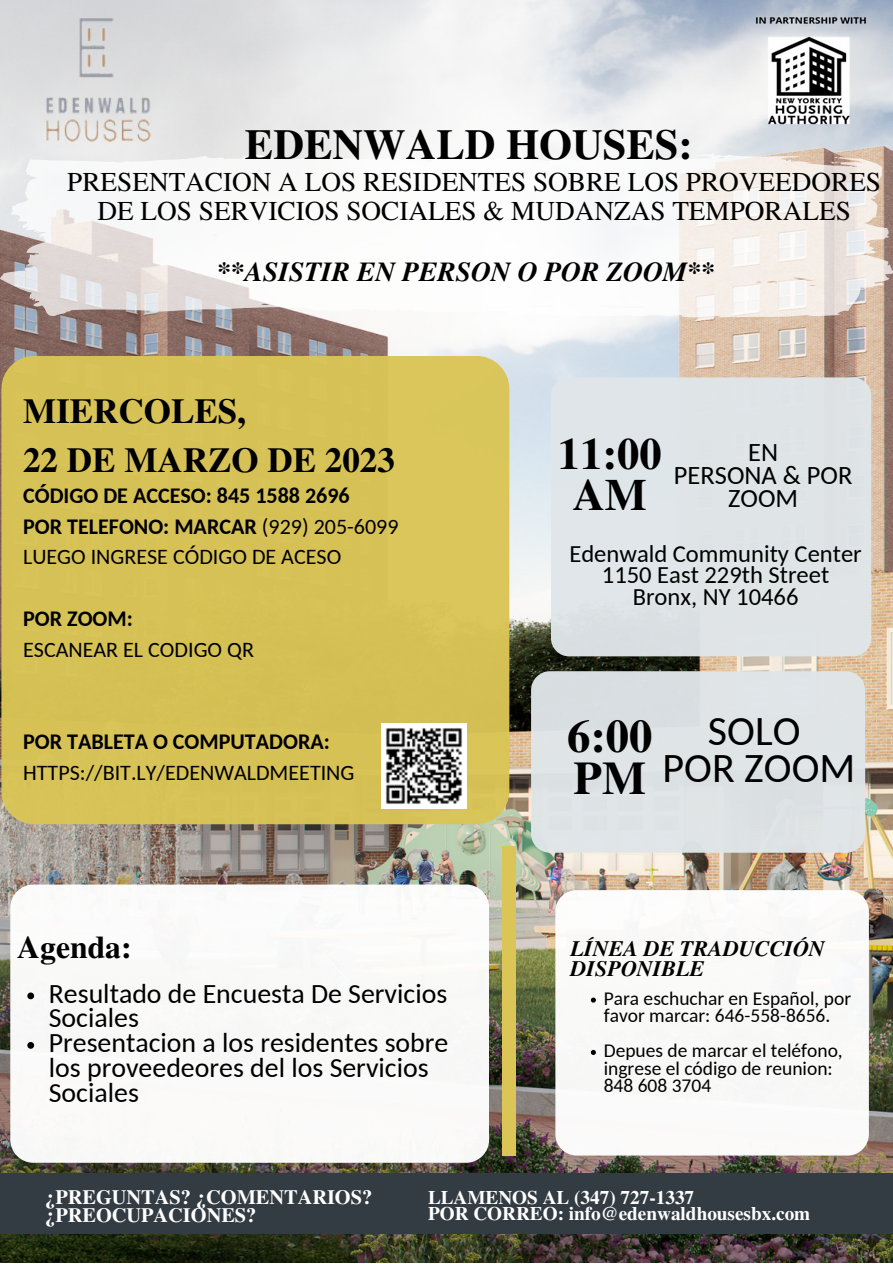
<style>
.page{position:relative;width:893px;height:1264px;background:#fff}
.page>*{position:absolute;margin:0;border:0;box-sizing:border-box;transform-origin:0 0}
.t1{font:700 46.5px/41.8px "Te X Gyre Termes";color:#000}
.t2{font:700 44.55px/40px "Te X Gyre Termes";color:#000;text-align:center}
.t3{font:700 42.45px "Te X Gyre Termes";color:#000}
.t4{font:42px/37px "Carlito";color:#000;text-align:center}
.t5{font:700 35.1px/49.5px "Te X Gyre Termes";color:#000}
.t6{font:700 31.65px "Te X Gyre Termes";color:#000}
.t7{font:27.9px/24.8px "Carlito";color:#000}
.t8{font:italic 700 27.45px "Te X Gyre Termes";color:#000}
.t9{font:27.15px/29.7px "Te X Gyre Termes";color:#000;text-align:center}
.t10{font:26.4px/23.4px "Carlito";color:#000;text-align:center}
.t11{font:24.6px/21.5px "Carlito";color:#000;text-align:center}
.t12{font:700 22.05px/30.8px "Carlito";color:#000}
.t13{font:22.05px "Carlito";color:#000}
.t14{font:italic 700 22.05px/20.2px "Te X Gyre Termes";color:#000}
.t15{font:700 20.4px/18px "Te X Gyre Termes";color:#fff}
.t16{font:19.5px/17.4px "Carlito";color:#000}
.t17{font:700 19.2px/16.8px "Te X Gyre Termes";color:#fff}
.s1{font-weight:400}
</style>
<div class="page">
<img style="left:0;top:0;width:892px;height:1262px">
<div style="left:1px;top:356px;width:508px;height:468px;background:#dac556;border-radius:33px"></div>
<div style="left:0;top:1173px;width:892px;height:60px;background:#333c43"></div>
<div style="left:551px;top:377px;width:320px;height:279px;background:#e0e6e9;border-radius:18px"></div>
<div style="left:531px;top:671px;width:334px;height:181px;background:#e0e6e9;border-radius:19px"></div>
<img style="left:45px;top:18px;width:106px;height:123px">
<img style="left:382px;top:723px;width:84px;height:85px">
<div style="left:502px;top:846px;width:13px;height:309px;background:#dac556"></div>
<div style="left:10px;top:884px;width:478px;height:278px;background:#fff;border-radius:23px"></div>
<div style="left:555px;top:890px;width:313px;height:265px;background:#faf9f8;border-radius:21px"></div>
<svg style="left:0;top:153px;width:892px;height:166px"></svg>
<svg style="left:27px;top:992px;width:7px;height:7px"></svg>
<svg style="left:27px;top:1042px;width:7px;height:6px"></svg>
<svg style="left:590px;top:997px;width:6px;height:5px"></svg>
<svg style="left:590px;top:1049px;width:6px;height:5px"></svg>
<img style="left:747px;top:3px;width:126px;height:132px">
<h3 class="t3" style="left:245px;top:111px;width:449px">EDENWALD HOUSES:</h3>
<p class="t9" style="left:67px;top:165px;width:815px">PRESENTACION A LOS RESIDENTES SOBRE LOS PROVEEDORES<br>DE LOS SERVICIOS SOCIALES &amp; MUDANZAS TEMPORALES</p>
<p class="t8" style="left:217px;top:251px;width:499px">**ASISTIR EN PERSON O POR ZOOM**</p>
<h3 class="t5" style="left:23px;top:384px;width:373px">MIERCOLES,<br>22 DE MARZO DE 2023</h3>
<p class="t12" style="left:23px;top:482px;width:377px">CÓDIGO DE ACCESO: 845 1588 2696<br>POR TELEFONO: MARCAR <span class="s1">(929) 205-6099<br>LUEGO INGRESE CÓDIGO DE ACESO</span></p>
<p class="t12" style="left:23px;top:605px;width:111px">POR ZOOM:</p>
<p class="t13" style="left:23px;top:640px;width:232px">ESCANEAR EL CODIGO QR</p>
<p class="t12" style="left:23px;top:728px;width:308px">POR TABLETA O COMPUTADORA:</p>
<p class="t13" style="left:23px;top:763px;width:333px">HTTPS://BIT.LY/EDENWALDMEETING</p>
<h3 class="t6" style="left:17px;top:922px;width:116px">Agenda:</h3>
<p class="t7" style="left:49px;top:983px;width:401px">Resultado de Encuesta De Servicios<br>Sociales<br>Presentacion a los residentes sobre los proveedeores del los Servicios<br>Sociales</p>
<h2 class="t2" style="left:557px;top:432px;width:105px">11:00<br>AM</h2>
<p class="t10" style="left:674px;top:442px;width:180px">EN<br>PERSONA &amp; POR<br>ZOOM</p>
<p class="t11" style="left:569px;top:544px;width:294px">Edenwald Community Center<br>1150 East 229th Street<br>Bronx, NY 10466</p>
<h1 class="t1" style="left:567px;top:712px;width:87px">6:00<br>PM</h1>
<h3 class="t4" style="left:662px;top:716px;width:194px">SOLO<br>POR ZOOM</h3>
<p class="t14" style="left:570px;top:937px;width:256px">LÍNEA DE TRADUCCIÓN<br>DISPONIBLE</p>
<p class="t16" style="left:603px;top:991px;width:249px">Para eschuchar en Español, por favor marcar: 646-558-8656.</p>
<p class="t16" style="left:603px;top:1043px;width:240px">Depues de marcar el teléfono, ingrese el código de reunion:<br>848 608 3704</p>
<p class="t15" style="left:45px;top:1186px;width:328px">¿PREGUNTAS? ¿COMENTARIOS? ¿PREOCUPACIONES?</p>
<p class="t17" style="left:428px;top:1187px;width:384px">LLAMENOS AL (347) 727-1337<br>POR CORREO: info@edenwaldhousesbx.com</p>
</div>
